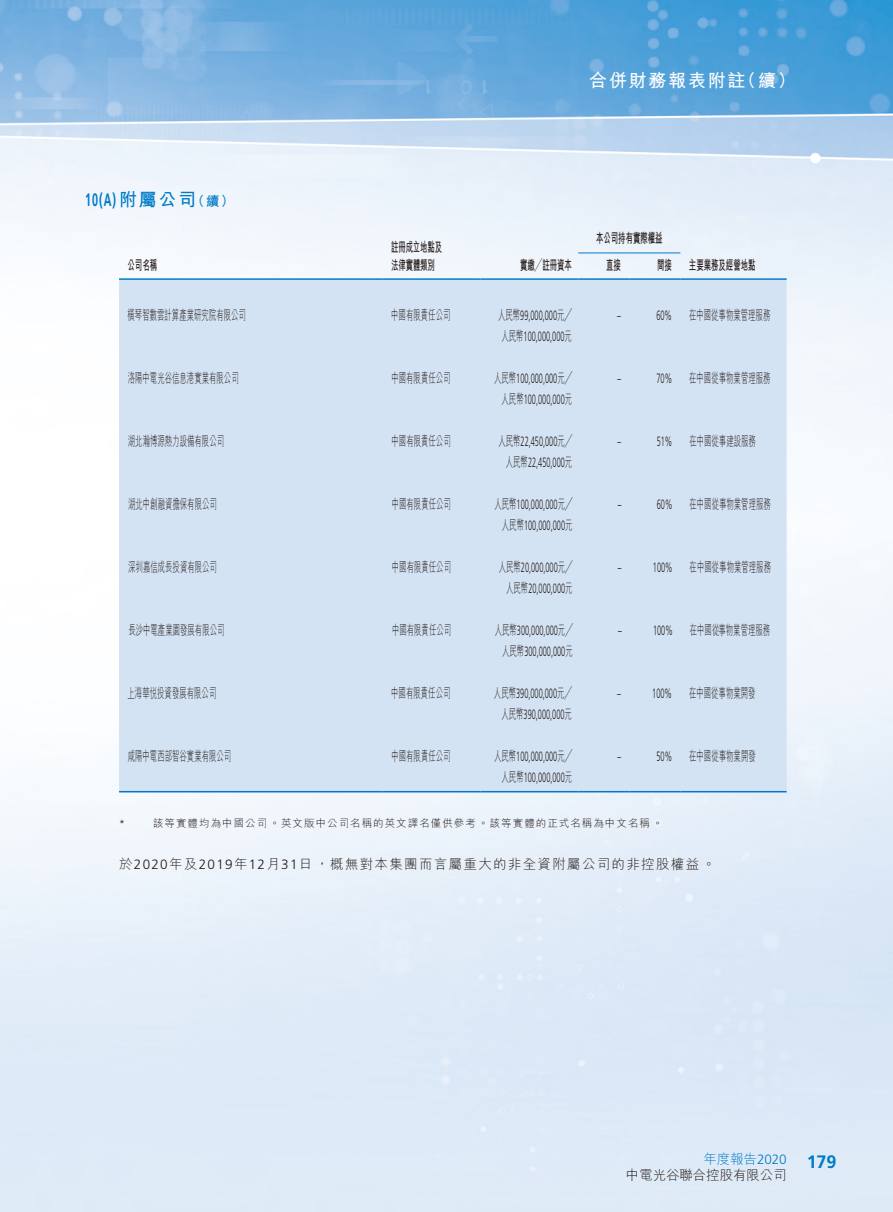
<style>
.page{position:relative;width:893px;height:1212px;background:#fff}
.page>*{position:absolute;margin:0;border:0;box-sizing:border-box;transform-origin:0 0}
.t1{font:700 18px "Frutiger LT Std";color:#007bc7;scale:.6 1}
.t2{font:700 18px "M Hei HK";letter-spacing:.095em;color:#fff}
.t3{font:700 18px "Frutiger LT Std";color:#007bc7}
.t4{font:300 13.5px/21px "Frutiger LT Std";letter-spacing:-.005em;color:#231916;text-align:center;scale:.55 1}
.t5{font:300 13.5px "M Hei HK";letter-spacing:-.005em;color:#231916;scale:.55 1}
.t6{font:300 13.5px "M Hei HK";letter-spacing:.095em;color:#231916}
.t7{font:700 13.5px/26.5px "M Hei HK";letter-spacing:-.005em;color:#231916;scale:.55 1}
.t8{font:300 13.5px/16.5px "M Hei HK";letter-spacing:-.005em;color:#231916;text-align:right}
.t9{font:700 13.5px/18px "M Hei HK";letter-spacing:-.025em;color:#231916;scale:.55 1}
.t10{font:300 10.5px "M Hei HK";letter-spacing:.095em;color:#231916}
.t11{font:300 10.5px "Frutiger LT Std";color:#231916}
.s1{font-family:"M Hei HK"}
.s2{font-family:"M Hei HK";font-size:13.5px}
.s3{font-family:"Frutiger LT Std"}
.s4{color:#007bc7}
.s5{font-family:"Frutiger LT Std";color:#007bc7}
</style>
<div class="page">
<img style="left:0;top:0;width:893px;height:1212px">
<div style="left:119px;top:280px;width:668px;height:511px;background:#d3e3f4"></div>
<hr style="left:578px;top:253px;width:102px;height:1px;background:#007bc7">
<hr style="left:119px;top:278px;width:264px;height:2px;background:#007bc7">
<hr style="left:383px;top:278px;width:97px;height:2px;background:#007bc7">
<hr style="left:480px;top:278px;width:98px;height:2px;background:#007bc7">
<hr style="left:578px;top:278px;width:51px;height:2px;background:#007bc7">
<hr style="left:629px;top:278px;width:51px;height:2px;background:#007bc7">
<hr style="left:680px;top:278px;width:107px;height:2px;background:#007bc7">
<hr style="left:119px;top:791px;width:264px;height:1px;background:#007bc7">
<hr style="left:383px;top:791px;width:97px;height:1px;background:#007bc7">
<hr style="left:480px;top:791px;width:98px;height:1px;background:#007bc7">
<hr style="left:578px;top:791px;width:51px;height:1px;background:#007bc7">
<hr style="left:629px;top:791px;width:51px;height:1px;background:#007bc7">
<hr style="left:680px;top:791px;width:107px;height:1px;background:#007bc7">
<h1 class="t1" style="left:85px;top:189px;width:250px">10(A) <span class="s1">附屬公司</span><span class="s2">（續）</span></h1>
<p class="t7" style="left:128px;top:250px;width:55px">公司名稱</p>
<p class="t9" style="left:391px;top:236px;width:94px">註冊成立地點及法律實體類別</p>
<h1 class="t2" style="left:589px;top:68px;width:208px">合併財務報表附註（續）</h1>
<p class="t7" style="left:520px;top:250px;width:96px">實繳╱註冊資本</p>
<p class="t7" style="left:606px;top:224px;width:105px;text-indent:-10px">本公司持有實際權益直接</p>
<p class="t7" style="left:657px;top:250px;width:28px">間接</p>
<p class="t7" style="left:689px;top:250px;width:123px">主要業務及經營地點</p>
<p class="t5" style="left:128px;top:308px;width:217px">橫琴智數雲計算產業研究院有限公司</p>
<p class="t5" style="left:391px;top:308px;width:109px">中國有限責任公司</p>
<p class="t4" style="left:498px;top:305px;width:136px;text-align:left"><span class="s1">人民幣</span>99,000,000<span class="s1">元╱人民幣</span>100,000,000<span class="s1">元</span></p>
<p class="t4" style="left:617px;top:305px;width:8px">–</p>
<p class="t4" style="left:656px;top:305px;width:30px">60%</p>
<p class="t5" style="left:689px;top:308px;width:150px">在中國從事物業管理服務</p>
<p class="t5" style="left:128px;top:371px;width:203px">洛陽中電光谷信息港實業有限公司</p>
<p class="t5" style="left:391px;top:371px;width:109px">中國有限責任公司</p>
<p class="t4" style="left:494px;top:368px;width:144px"><span class="s1">人民幣</span>100,000,000<span class="s1">元╱人民幣</span>100,000,000<span class="s1">元</span></p>
<p class="t4" style="left:617px;top:368px;width:8px">–</p>
<p class="t4" style="left:656px;top:368px;width:30px">70%</p>
<p class="t5" style="left:689px;top:371px;width:150px">在中國從事物業管理服務</p>
<p class="t5" style="left:128px;top:434px;width:177px">湖北瀚博源熱力設備有限公司</p>
<p class="t5" style="left:392px;top:434px;width:109px">中國有限責任公司</p>
<p class="t4" style="left:498px;top:431px;width:136px"><span class="s1">人民幣</span>22,450,000<span class="s1">元╱人民幣</span>22,450,000<span class="s1">元</span></p>
<p class="t4" style="left:618px;top:431px;width:8px">–</p>
<p class="t4" style="left:657px;top:431px;width:30px">51%</p>
<p class="t5" style="left:689px;top:434px;width:123px">在中國從事建設服務</p>
<p class="t5" style="left:128px;top:497px;width:163px">湖北中創融資擔保有限公司</p>
<p class="t5" style="left:392px;top:497px;width:109px">中國有限責任公司</p>
<p class="t4" style="left:494px;top:494px;width:144px"><span class="s1">人民幣</span>100,000,000<span class="s1">元╱人民幣</span>100,000,000<span class="s1">元</span></p>
<p class="t4" style="left:618px;top:494px;width:8px">–</p>
<p class="t4" style="left:657px;top:494px;width:30px">60%</p>
<p class="t5" style="left:689px;top:497px;width:150px">在中國從事物業管理服務</p>
<p class="t5" style="left:128px;top:560px;width:163px">深圳嘉信成長投資有限公司</p>
<p class="t5" style="left:392px;top:560px;width:109px">中國有限責任公司</p>
<p class="t4" style="left:499px;top:557px;width:136px"><span class="s1">人民幣</span>20,000,000<span class="s1">元╱人民幣</span>20,000,000<span class="s1">元</span></p>
<p class="t4" style="left:618px;top:557px;width:101px">– 100%</p>
<p class="t5" style="left:690px;top:560px;width:150px">在中國從事物業管理服務</p>
<p class="t5" style="left:128px;top:623px;width:177px">長沙中電產業園發展有限公司</p>
<p class="t5" style="left:392px;top:623px;width:109px">中國有限責任公司</p>
<p class="t4" style="left:495px;top:620px;width:144px"><span class="s1">人民幣</span>300,000,000<span class="s1">元╱人民幣</span>300,000,000<span class="s1">元</span></p>
<p class="t4" style="left:618px;top:620px;width:101px">– 100%</p>
<p class="t5" style="left:690px;top:623px;width:148px">在中國從事物業管理服務</p>
<p class="t5" style="left:128px;top:686px;width:163px">上海華悅投資發展有限公司</p>
<p class="t5" style="left:391px;top:686px;width:109px">中國有限責任公司</p>
<p class="t4" style="left:494px;top:683px;width:144px"><span class="s1">人民幣</span>390,000,000<span class="s1">元╱人民幣</span>390,000,000<span class="s1">元</span></p>
<p class="t4" style="left:617px;top:683px;width:101px">– 100%</p>
<p class="t5" style="left:689px;top:686px;width:123px">在中國從事物業開發</p>
<p class="t5" style="left:128px;top:749px;width:190px">咸陽中電西部智谷實業有限公司</p>
<p class="t5" style="left:391px;top:749px;width:109px">中國有限責任公司</p>
<p class="t4" style="left:494px;top:746px;width:144px"><span class="s1">人民幣</span>100,000,000<span class="s1">元╱人民幣</span>100,000,000<span class="s1">元</span></p>
<p class="t4" style="left:617px;top:746px;width:8px">–</p>
<p class="t4" style="left:656px;top:746px;width:30px">50%</p>
<p class="t5" style="left:689px;top:749px;width:123px">在中國從事物業開發</p>
<p class="t11" style="left:119px;top:817px;width:7px">*</p>
<p class="t10" style="left:153px;top:817px;width:511px">該等實體均為中國公司。英文版中公司名稱的英文譯名僅供參考。該等實體的正式名稱為中文名稱。</p>
<p class="t6" style="left:119px;top:857px;width:598px">於<span class="s3">2020</span>年及<span class="s3">2019</span>年<span class="s3">12</span>月<span class="s3">31</span>日，概無對本集團而言屬重大的非全資附屬公司的非控股權益。</p>
<p class="t8" style="left:626px;top:1150px;width:162px"><span class="s4">年度報告</span><span class="s5">2020<br></span>中電光谷聯合控股有限公司</p>
<h1 class="t3" style="left:807px;top:1151px;width:31px">179</h1>
</div>
